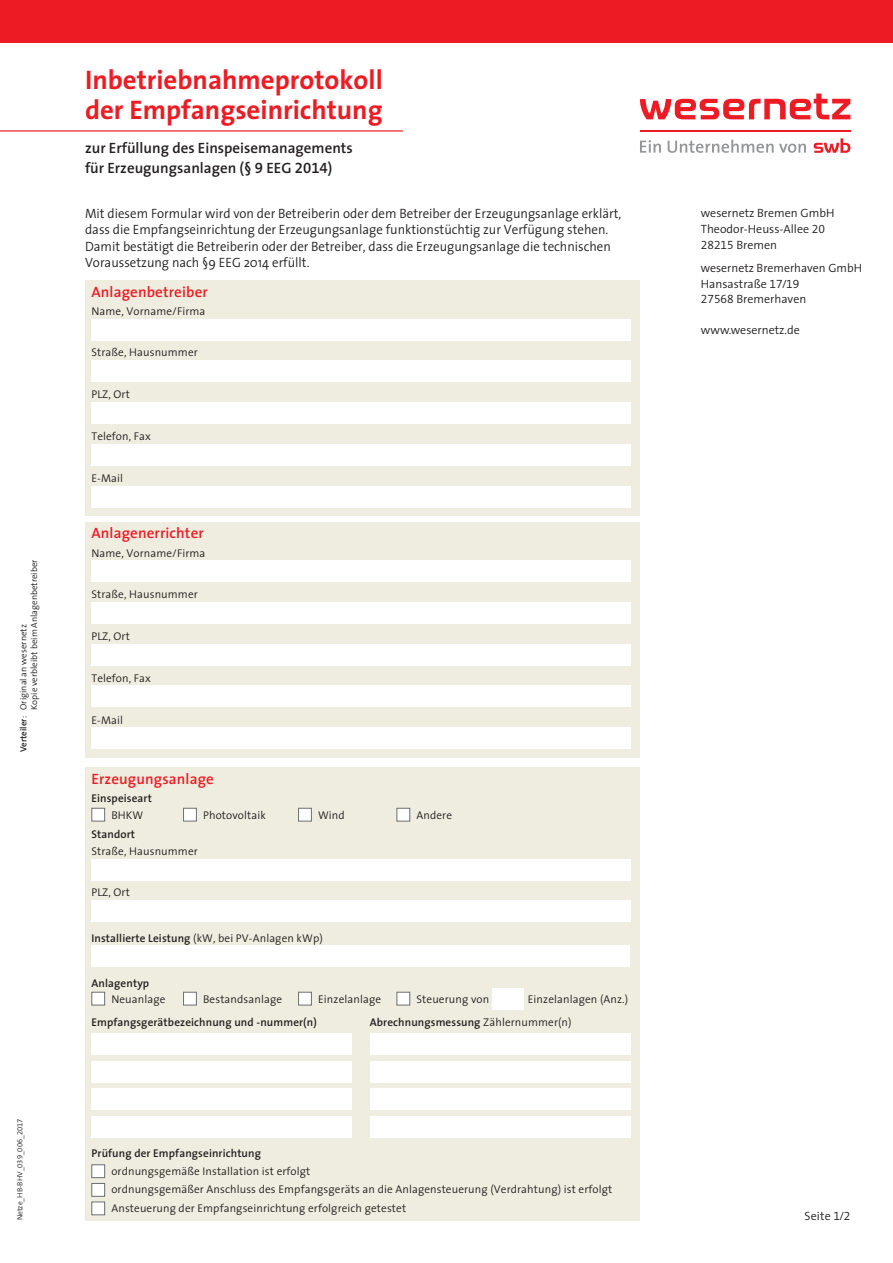
<style>
.page{position:relative;width:893px;height:1263px;background:#fff}
.page>*{position:absolute;margin:0;border:0;box-sizing:border-box;transform-origin:0 0}
.t1{font:700 27px/30px "The Sans";color:#ed1c24}
.t2{font:600 15px/19.5px "The Sans";color:#231f20}
.t3{font:600 15px "The Sans";letter-spacing:.01em;color:#ed1c24}
.t4{font:300 13.5px/16.2px "The Sans";color:#231f20;scale:.96 1}
.t5{font:300 12px/15.8px "The Sans";color:#231f20}
.t6{font:300 11.25px/18.5px "The Sans";letter-spacing:.01em;color:#231f20}
.t7{font:600 11.25px "The Sans";letter-spacing:.01em;color:#231f20}
.t8{font:300 9px/10.8px "The Sans";color:#231f20}
.t9{font:300 7.5px "The Sans";color:#231f20}
.s1{font-weight:600}
.s2{font-family:"The Sans Semi Light Caps";font-weight:400}
.s3{font-family:"The Sans Semi Light Expert";font-weight:400}
.s4{font-family:"The Sans Semi Bold Expert";font-weight:400}
.s5{font-weight:300}
</style>
<div class="page">
<div style="left:85px;top:280px;width:555px;height:236px;background:#efeddf"></div>
<div style="left:91px;top:319px;width:540px;height:21px;background:#fff"></div>
<div style="left:91px;top:360px;width:540px;height:22px;background:#fff"></div>
<div style="left:91px;top:402px;width:540px;height:22px;background:#fff"></div>
<div style="left:91px;top:444px;width:540px;height:21px;background:#fff"></div>
<div style="left:91px;top:486px;width:540px;height:21px;background:#fff"></div>
<div style="left:85px;top:522px;width:555px;height:235px;background:#efeddf"></div>
<div style="left:91px;top:561px;width:540px;height:21px;background:#fff"></div>
<div style="left:91px;top:602px;width:540px;height:21px;background:#fff"></div>
<div style="left:91px;top:644px;width:540px;height:21px;background:#fff"></div>
<div style="left:91px;top:686px;width:540px;height:21px;background:#fff"></div>
<div style="left:91px;top:728px;width:540px;height:21px;background:#fff"></div>
<hr style="left:640px;top:130px;width:210px;height:1px;background:#ed1c24">
<svg style="left:640px;top:140px;width:21px;height:13px"></svg>
<svg style="left:668px;top:140px;width:138px;height:13px"></svg>
<svg style="left:814px;top:138px;width:36px;height:15px"></svg>
<svg style="left:640px;top:94px;width:210px;height:25px"></svg>
<hr style="left:0;top:130px;width:403px;height:2px;background:#ed1c24">
<div style="left:0;top:0;width:893px;height:43px;background:#ed1c24"></div>
<div style="left:85px;top:767px;width:555px;height:453px;background:#efeddf"></div>
<div style="left:91px;top:859px;width:540px;height:21px;background:#fff"></div>
<div style="left:91px;top:900px;width:540px;height:21px;background:#fff"></div>
<div style="left:91px;top:992px;width:14px;height:13px;background:#fff;border:1px solid #6d6f71"></div>
<div style="left:183px;top:992px;width:14px;height:13px;background:#fff;border:1px solid #6d6f71"></div>
<div style="left:298px;top:992px;width:14px;height:13px;background:#fff;border:1px solid #6d6f71"></div>
<div style="left:397px;top:992px;width:13px;height:13px;background:#fff;border:1px solid #6d6f71"></div>
<div style="left:91px;top:945px;width:539px;height:22px;background:#fff"></div>
<div style="left:493px;top:988px;width:31px;height:21px;background:#fff"></div>
<div style="left:91px;top:808px;width:14px;height:13px;background:#fff;border:1px solid #6d6f71"></div>
<div style="left:183px;top:808px;width:14px;height:13px;background:#fff;border:1px solid #6d6f71"></div>
<div style="left:298px;top:808px;width:14px;height:13px;background:#fff;border:1px solid #6d6f71"></div>
<div style="left:397px;top:808px;width:13px;height:13px;background:#fff;border:1px solid #6d6f71"></div>
<div style="left:370px;top:1033px;width:260px;height:22px;background:#fff"></div>
<div style="left:370px;top:1061px;width:260px;height:21px;background:#fff"></div>
<div style="left:370px;top:1089px;width:260px;height:21px;background:#fff"></div>
<div style="left:370px;top:1116px;width:260px;height:21px;background:#fff"></div>
<div style="left:91px;top:1033px;width:261px;height:22px;background:#fff"></div>
<div style="left:91px;top:1061px;width:261px;height:21px;background:#fff"></div>
<div style="left:91px;top:1089px;width:261px;height:21px;background:#fff"></div>
<div style="left:91px;top:1116px;width:261px;height:21px;background:#fff"></div>
<div style="left:91px;top:1164px;width:14px;height:14px;background:#fff;border:1px solid #6d6f71"></div>
<div style="left:91px;top:1183px;width:14px;height:14px;background:#fff;border:1px solid #6d6f71"></div>
<div style="left:91px;top:1201px;width:14px;height:14px;background:#fff;border:1px solid #6d6f71"></div>
<p class="t8" style="left:18px;top:710px;width:152px;text-indent:-43px;rotate:-90deg"><span class="s1">Verteiler</span><span class="s2">:</span> Original an wesernetz<br>Kopie verbleibt beim Anlagenbetreiber</p>
<p class="t9" style="left:14px;top:1220px;width:103px;rotate:-90deg">Netze_HB-BHV_<span class="s3">039_006_2017</span></p>
<h1 class="t1" style="left:85px;top:65px;width:299px">Inbetriebnahmeprotokoll der Empfangseinrichtung</h1>
<h2 class="t2" style="left:85px;top:138px;width:269px">zur Erfüllung des Einspeisemanagements für Erzeugungsanlagen (§ <span class="s4">9</span> EEG <span class="s4">2014</span>)</h2>
<p class="t4" style="left:85px;top:205px;width:560px">Mit diesem Formular wird von der Betreiberin oder dem Betreiber der Erzeugungsanlage erklärt, dass die Empfangseinrichtung der Erzeugungsanlage funktionstüchtig zur Verfügung stehen.<br>Damit bestätigt die Betreiberin oder der Betreiber, dass die Erzeugungsanlage die technischen Voraussetzung nach §9 EEG 2014 erfüllt.</p>
<h2 class="t3" style="left:91px;top:279px;width:118px">Anlagenbetreiber</h2>
<p class="t6" style="left:91px;top:302px;width:115px">Name, Vorname/Firma</p>
<p class="t6" style="left:91px;top:343px;width:108px">Straße, Hausnummer</p>
<p class="t6" style="left:91px;top:385px;width:40px">PLZ, Ort</p>
<p class="t6" style="left:91px;top:427px;width:61px">Telefon, Fax</p>
<p class="t6" style="left:91px;top:469px;width:33px">E-Mail</p>
<h2 class="t3" style="left:91px;top:521px;width:114px">Anlagenerrichter</h2>
<p class="t6" style="left:91px;top:543px;width:115px">Name, Vorname/Firma</p>
<p class="t6" style="left:91px;top:585px;width:108px">Straße, Hausnummer</p>
<p class="t6" style="left:91px;top:626px;width:40px">PLZ, Ort</p>
<p class="t6" style="left:91px;top:668px;width:61px">Telefon, Fax</p>
<p class="t6" style="left:91px;top:710px;width:33px">E-Mail</p>
<h2 class="t3" style="left:91px;top:767px;width:124px">Erzeugungsanlage</h2>
<p class="t7" style="left:91px;top:789px;width:62px">Einspeiseart</p>
<p class="t6" style="left:111px;top:805px;width:33px">BHKW</p>
<p class="t6" style="left:203px;top:805px;width:64px">Photovoltaik</p>
<p class="t6" style="left:318px;top:805px;width:28px">Wind</p>
<p class="t6" style="left:416px;top:805px;width:37px">Andere</p>
<p class="t7" style="left:91px;top:825px;width:45px">Standort</p>
<p class="t6" style="left:91px;top:842px;width:108px">Straße, Hausnummer</p>
<p class="t6" style="left:91px;top:882px;width:40px">PLZ, Ort</p>
<p class="t6" style="left:91px;top:928px;width:233px"><span class="s1">Installierte Leistung</span> (kW, bei PV-Anlagen kWp)</p>
<p class="t7" style="left:92px;top:974px;width:59px">Anlagentyp</p>
<p class="t6" style="left:111px;top:989px;width:56px">Neuanlage</p>
<p class="t6" style="left:203px;top:989px;width:80px">Bestandsanlage</p>
<p class="t6" style="left:318px;top:989px;width:64px">Einzelanlage</p>
<p class="t6" style="left:416px;top:989px;width:74px">Steuerung von</p>
<p class="t6" style="left:528px;top:989px;width:102px">Einzelanlagen (Anz.)</p>
<p class="t7" style="left:91px;top:1013px;width:227px">Empfangsgerätbezeichnung und -nummer(n)</p>
<p class="t7" style="left:370px;top:1013px;width:203px">Abrechnungsmessung <span class="s5">Zählernummer(n)</span></p>
<p class="t7" style="left:92px;top:1143px;width:171px">Prüfung der Empfangseinrichtung</p>
<p class="t6" style="left:111px;top:1180px;width:502px">ordnungsgemäßer Anschluss des Empfangsgeräts an die Anlagensteuerung (Verdrahtung) ist erfolgt<br>Ansteuerung der Empfangseinrichtung erfolgreich getestet</p>
<p class="t6" style="left:111px;top:1161px;width:200px">ordnungsgemäße Installation ist erfolgt</p>
<p class="t5" style="left:701px;top:205px;width:135px">wesernetz Bremen GmbH<br>Theodor-Heuss-Allee <span class="s3">20<br>28215</span> Bremen</p>
<p class="t5" style="left:701px;top:259px;width:163px">wesernetz Bremerhaven GmbH<br>Hansastraße <span class="s3">17/19<br>27568</span> Bremerhaven</p>
<p class="t5" style="left:701px;top:322px;width:101px">www.wesernetz.de</p>
<p class="t5" style="left:804px;top:1208px;width:47px">Seite <span class="s3">1/2</span></p>
</div>
